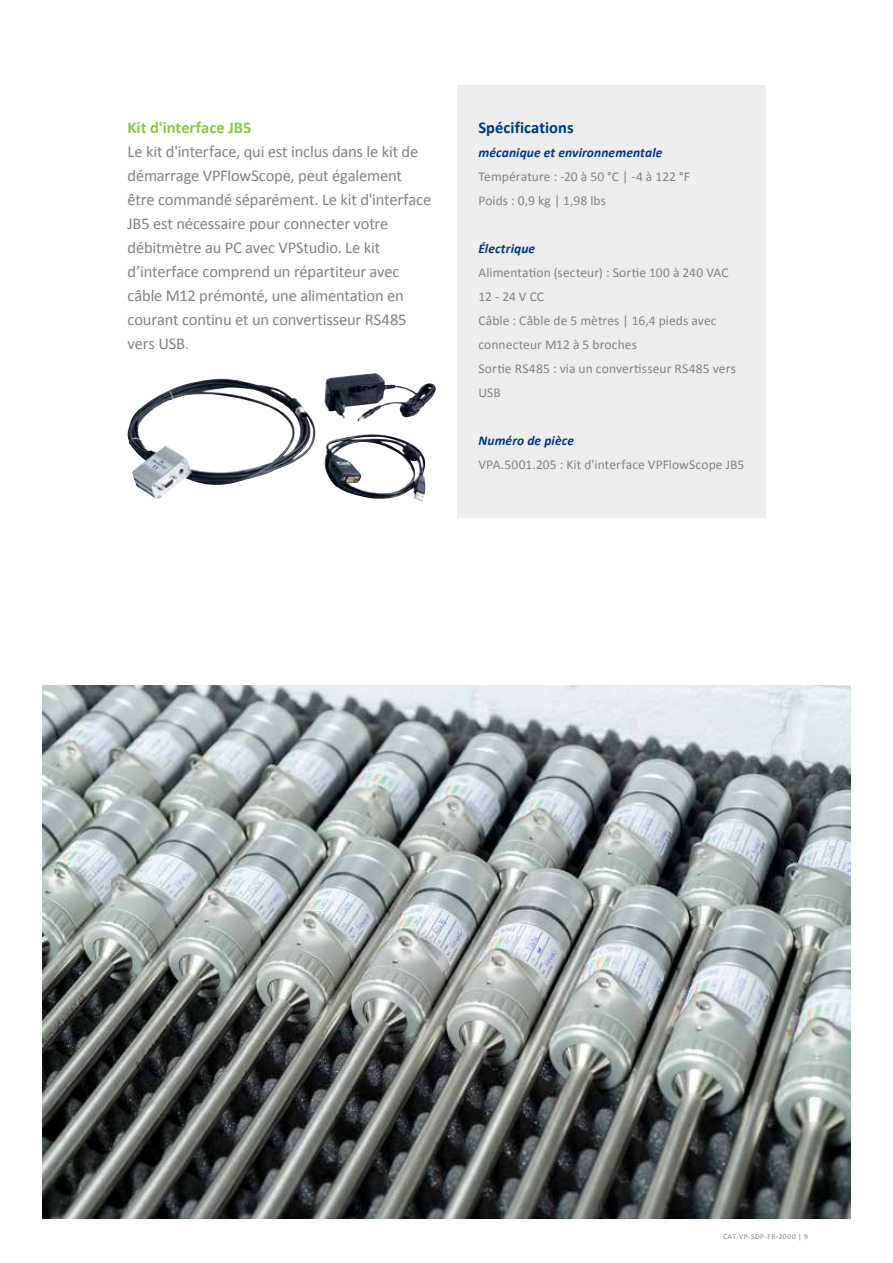
<style>
.page{position:relative;width:893px;height:1263px;background:#fff}
.page>*{position:absolute;margin:0;border:0;box-sizing:border-box;transform-origin:0 0}
.t1{font:16.5px/24px "Calibri";letter-spacing:-.01em;color:#808285}
.t2{font:700 16.5px "Calibri";color:#8dc63f}
.t3{font:700 16.5px "Calibri";letter-spacing:.005em;color:#00377b}
.t4{font:13.5px/24px "Calibri";letter-spacing:.01em;color:#808285}
.t5{font:italic 700 13.5px "Calibri";letter-spacing:.01em;color:#00377b}
.t6{font:7.5px "Calibri";letter-spacing:.075em;color:#808285}
</style>
<div class="page">
<div style="left:457px;top:85px;width:308px;height:432px;background:#ededee"></div>
<img style="left:128px;top:373px;width:308px;height:127px">
<img style="left:43px;top:685px;width:807px;height:533px">
<p class="t2" style="left:128px;top:117px;width:125px">Kit d'interface JB5</p>
<p class="t1" style="left:128px;top:140px;width:305px">Le kit d'interface, qui est inclus dans le kit de démarrage VPFlowScope, peut également être commandé séparément. Le kit d'interface JB5 est nécessaire pour connecter votre débitmètre au PC avec VPStudio. Le kit d’interface comprend un répartiteur avec câble M12 prémonté, une alimentation en courant continu et un convertisseur RS485 vers USB.</p>
<p class="t3" style="left:478px;top:117px;width:97px">Spécifications</p>
<p class="t5" style="left:478px;top:144px;width:186px">mécanique et environnementale</p>
<p class="t4" style="left:478px;top:165px;width:213px">Température : -20 à 50 °C | -4 à 122 °F<br>Poids : 0,9 kg | 1,98 lbs</p>
<p class="t5" style="left:478px;top:240px;width:58px">Électrique</p>
<p class="t4" style="left:478px;top:261px;width:259px">Alimentation (secteur) : Sortie 100 à 240 VAC<br>12 - 24 V CC<br>Câble : Câble de 5 mètres | 16,4 pieds avec connecteur M12 à 5 broches<br>Sortie RS485 : via un convertisseur RS485 vers<br>USB</p>
<p class="t5" style="left:478px;top:432px;width:97px">Numéro de pièce</p>
<p class="t4" style="left:478px;top:453px;width:267px">VPA.5001.205 : Kit d'interface VPFlowScope JB5</p>
<p class="t6" style="left:723px;top:1231px;width:86px">CAT-VP-SDP-FR-2000 | 9</p>
</div>
